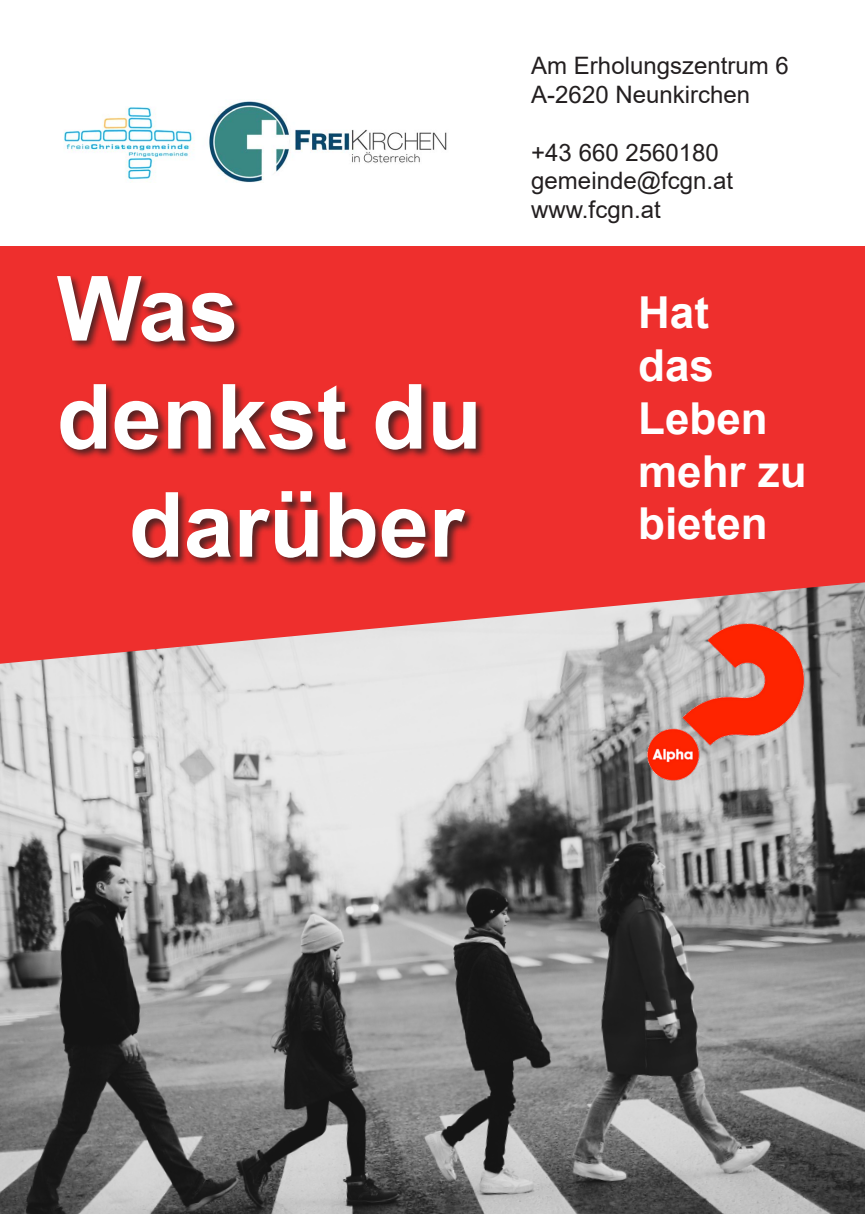
<style>
.page{position:relative;width:865px;height:1214px;background:#fff}
.page>*{position:absolute;margin:0;border:0;box-sizing:border-box;transform-origin:0 0}
.t1{font:700 90px "Arial";color:#fff}
.t2{font:700 44px "Arial";color:#fff}
.t3{font:24px "Arial";color:#231f20}
</style>
<div class="page">
<div style="left:0;top:246px;width:865px;height:722px;background:#ee2f2d"></div>
<img style="left:0;top:582px;width:865px;height:631px">
<img style="left:640px;top:616px;width:170px;height:170px">
<div style="left:56px;top:274px;width:429px;height:293px;background:#231f20;opacity:.75"></div>
<img style="left:64px;top:101px;width:383px;height:82px">
<p class="t1" style="left:57px;top:245px;width:183px">Was</p>
<p class="t1" style="left:57px;top:353px;width:427px">denkst du</p>
<p class="t1" style="left:129px;top:461px;width:337px">darüber</p>
<p class="t3" style="left:531px;top:49px;width:259px">Am Erholungszentrum 6</p>
<p class="t3" style="left:531px;top:78px;width:220px">A-2620 Neunkirchen</p>
<p class="t3" style="left:531px;top:136px;width:189px">+43 660 2560180</p>
<p class="t3" style="left:531px;top:164px;width:203px">gemeinde@fcgn.at</p>
<p class="t3" style="left:531px;top:193px;width:131px">www.fcgn.at</p>
<p class="t2" style="left:638px;top:281px;width:72px">Hat</p>
<p class="t2" style="left:638px;top:334px;width:77px">das</p>
<p class="t2" style="left:638px;top:387px;width:131px">Leben</p>
<p class="t2" style="left:638px;top:440px;width:170px">mehr zu</p>
<p class="t2" style="left:638px;top:493px;width:131px">bieten</p>
</div>
